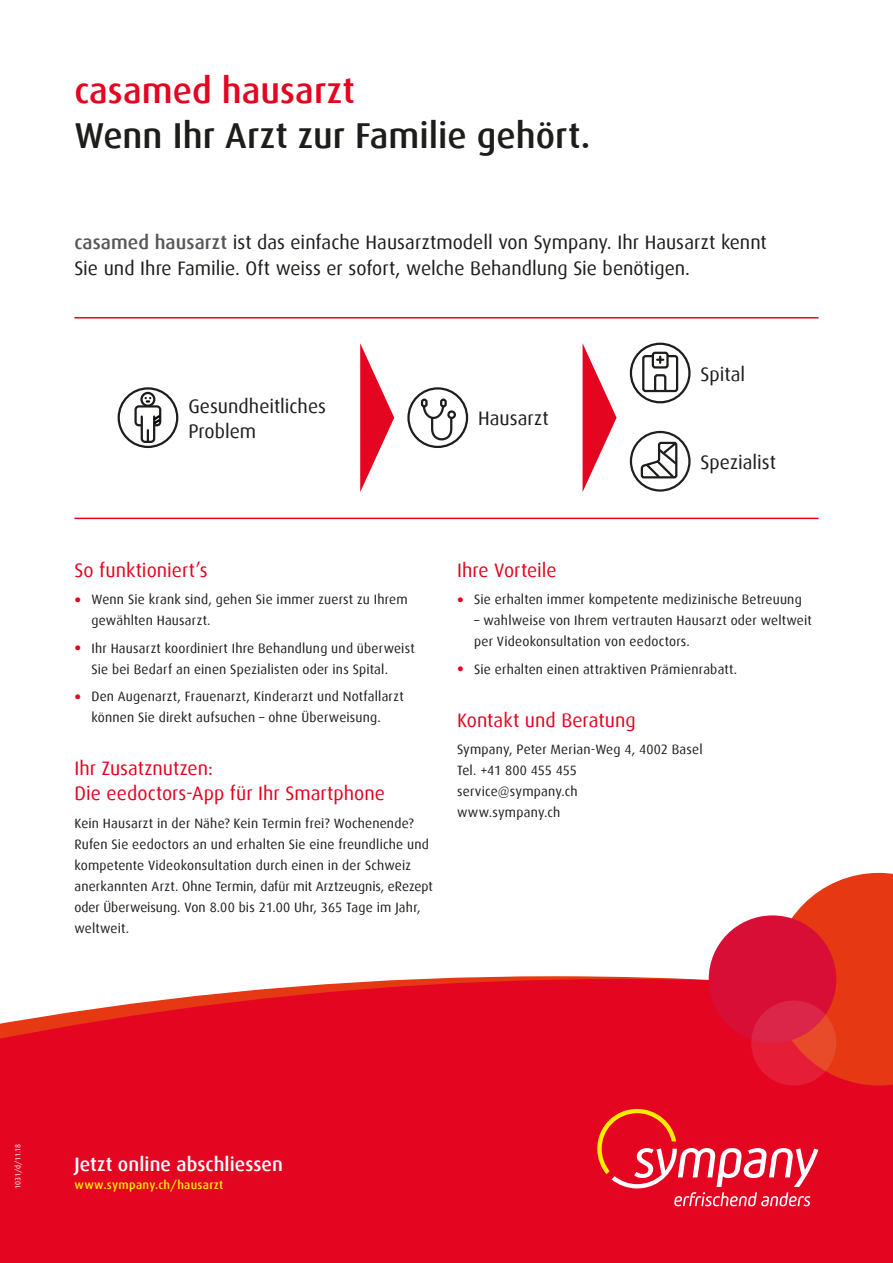
<style>
.page{position:relative;width:893px;height:1263px;background:#fff}
.page>*{position:absolute;margin:0;border:0;box-sizing:border-box;transform-origin:0 0}
.t1{font:500 36px "Dax";color:#1d1d1b}
.t2{font:500 36px "Dax";color:#e40521}
.t3{font:19.5px/25.5px "Dax";color:#1d1d1b}
.t4{font:19.5px/25.5px "Dax";color:#e40521}
.t5{font:500 19.5px "Dax";letter-spacing:.005em;color:#fff}
.t6{font:13.5px/21px "Dax";letter-spacing:.015em;color:#1d1d1b}
.t7{font:500 12px "Dax";letter-spacing:.025em;color:#ffed00}
.t8{font:7.5px "Dax";letter-spacing:-.005em;color:#fff}
.s1{font-weight:500;color:#575756}
.s2{font-weight:700;font-size:17.25px;color:#e40521}
</style>
<div class="page">
<div style="left:0;top:979px;width:893px;height:284px;background:#e40521"></div>
<svg style="left:772px;top:873px;width:121px;height:212px;background:#e94f2f"></svg>
<div style="left:709px;top:915px;width:127px;height:128px;background:#d80e36;border-radius:50%"></div>
<svg style="left:751px;top:1000px;width:85px;height:85px;background:#e22a3a"></svg>
<div style="left:568px;top:1091px;width:279px;height:144px;background:#e40521"></div>
<svg style="left:597px;top:1109px;width:221px;height:97px"></svg>
<svg style="left:583px;top:344px;width:34px;height:147px"></svg>
<svg style="left:360px;top:343px;width:34px;height:149px"></svg>
<div style="left:118px;top:387px;width:60px;height:61px;border:2px solid #1d1d1b;border-radius:50%"></div>
<div style="left:140px;top:392px;width:15px;height:15px;border:2px solid #1d1d1b;border-radius:50%"></div>
<div style="left:134px;top:405px;width:27px;height:21px;border:2px solid #1d1d1b;border-radius:3px"></div>
<svg style="left:145px;top:397px;width:6px;height:6px"></svg>
<svg style="left:140px;top:413px;width:23px;height:31px"></svg>
<div style="left:407px;top:387px;width:61px;height:61px;border:2px solid #1d1d1b;border-radius:50%"></div>
<div style="left:447px;top:410px;width:9px;height:9px;border:2px solid #1d1d1b;border-radius:50%"></div>
<div style="left:421px;top:398px;width:7px;height:9px;border:2px solid #1d1d1b;border-radius:2px"></div>
<div style="left:440px;top:398px;width:7px;height:9px;border:2px solid #1d1d1b;border-radius:2px"></div>
<svg style="left:422px;top:403px;width:31px;height:39px"></svg>
<div style="left:630px;top:343px;width:61px;height:60px;border:2px solid #1d1d1b;border-radius:50%"></div>
<div style="left:642px;top:355px;width:36px;height:37px;border:2px solid #1d1d1b;border-radius:2px"></div>
<svg style="left:657px;top:357px;width:6px;height:6px"></svg>
<div style="left:652px;top:352px;width:17px;height:17px;border:2px solid #1d1d1b;border-radius:2px"></div>
<svg style="left:653px;top:374px;width:14px;height:19px"></svg>
<div style="left:630px;top:431px;width:61px;height:61px;border:2px solid #231f20;border-radius:50%"></div>
<svg style="left:640px;top:440px;width:39px;height:39px"></svg>
<hr style="left:74px;top:317px;width:745px;height:1px;background:#e40521">
<hr style="left:74px;top:518px;width:745px;height:1px;background:#e40521">
<h1 class="t2" style="left:74px;top:70px;width:282px">casamed hausarzt</h1>
<h1 class="t1" style="left:74px;top:115px;width:517px">Wenn Ihr Arzt zur Familie gehört.</h1>
<h2 class="t3" style="left:74px;top:230px;width:694px"><span class="s1">casamed hausarzt</span> ist das einfache Hausarztmodell von Sympany. Ihr Hausarzt kennt<br>Sie und Ihre Familie. Oft weiss er sofort, welche Behandlung Sie benötigen.</h2>
<h2 class="t3" style="left:188px;top:393px;width:139px">Gesundheitliches<br>Problem</h2>
<h2 class="t3" style="left:478px;top:406px;width:72px">Hausarzt</h2>
<h2 class="t3" style="left:701px;top:361px;width:46px">Spital</h2>
<h2 class="t3" style="left:701px;top:450px;width:77px">Spezialist</h2>
<h2 class="t4" style="left:74px;top:558px;width:135px">So funktioniert’s</h2>
<p class="t6" style="left:91px;top:589px;width:318px;text-indent:-17px"><span class="s2">•</span> Wenn Sie krank sind, gehen Sie immer zuerst zu Ihrem gewählten Hausarzt.</p>
<p class="t6" style="left:91px;top:638px;width:325px;text-indent:-17px"><span class="s2">•</span> Ihr Hausarzt koordiniert Ihre Behandlung und überweist<br>Sie bei Bedarf an einen Spezialisten oder ins Spital.</p>
<p class="t6" style="left:74px;top:686px;width:331px;text-align:center"><span class="s2">•</span> Den Augenarzt, Frauenarzt, Kinderarzt und Notfallarzt können Sie direkt aufsuchen – ohne Überweisung.</p>
<h2 class="t4" style="left:74px;top:756px;width:312px">Ihr Zusatznutzen:<br>Die eedoctors-App für Ihr Smartphone</h2>
<p class="t6" style="left:74px;top:813px;width:360px">Kein Hausarzt in der Nähe? Kein Termin frei? Wochenende?<br>Rufen Sie eedoctors an und erhalten Sie eine freundliche und kompetente Videokonsultation durch einen in der Schweiz anerkannten Arzt. Ohne Termin, dafür mit Arztzeugnis, eRezept oder Überweisung. Von 8.00 bis 21.00 Uhr, 365 Tage im Jahr, weltweit.</p>
<h2 class="t4" style="left:457px;top:558px;width:101px">Ihre Vorteile</h2>
<p class="t6" style="left:457px;top:589px;width:346px"><span class="s2">•</span> Sie erhalten immer kompetente medizinische Betreuung</p>
<p class="t6" style="left:474px;top:610px;width:339px">– wahlweise von Ihrem vertrauten Hausarzt oder weltweit per Videokonsultation von eedoctors.</p>
<p class="t6" style="left:457px;top:659px;width:281px"><span class="s2">•</span> Sie erhalten einen attraktiven Prämienrabatt.</p>
<h2 class="t4" style="left:457px;top:707px;width:180px">Kontakt und Beratung</h2>
<p class="t6" style="left:457px;top:739px;width:247px">Sympany, Peter Merian-Weg 4, 4002 Basel<br>Tel. +41 800 455 455<br>service@sympany.ch<br>www.sympany.ch</p>
<p class="t8" style="left:14px;top:1188px;width:46px;rotate:-90deg">1031/d/11.18</p>
<h2 class="t5" style="left:74px;top:1153px;width:210px">Jetzt online abschliessen</h2>
<p class="t7" style="left:74px;top:1178px;width:150px">www.sympany.ch/hausarzt</p>
</div>
